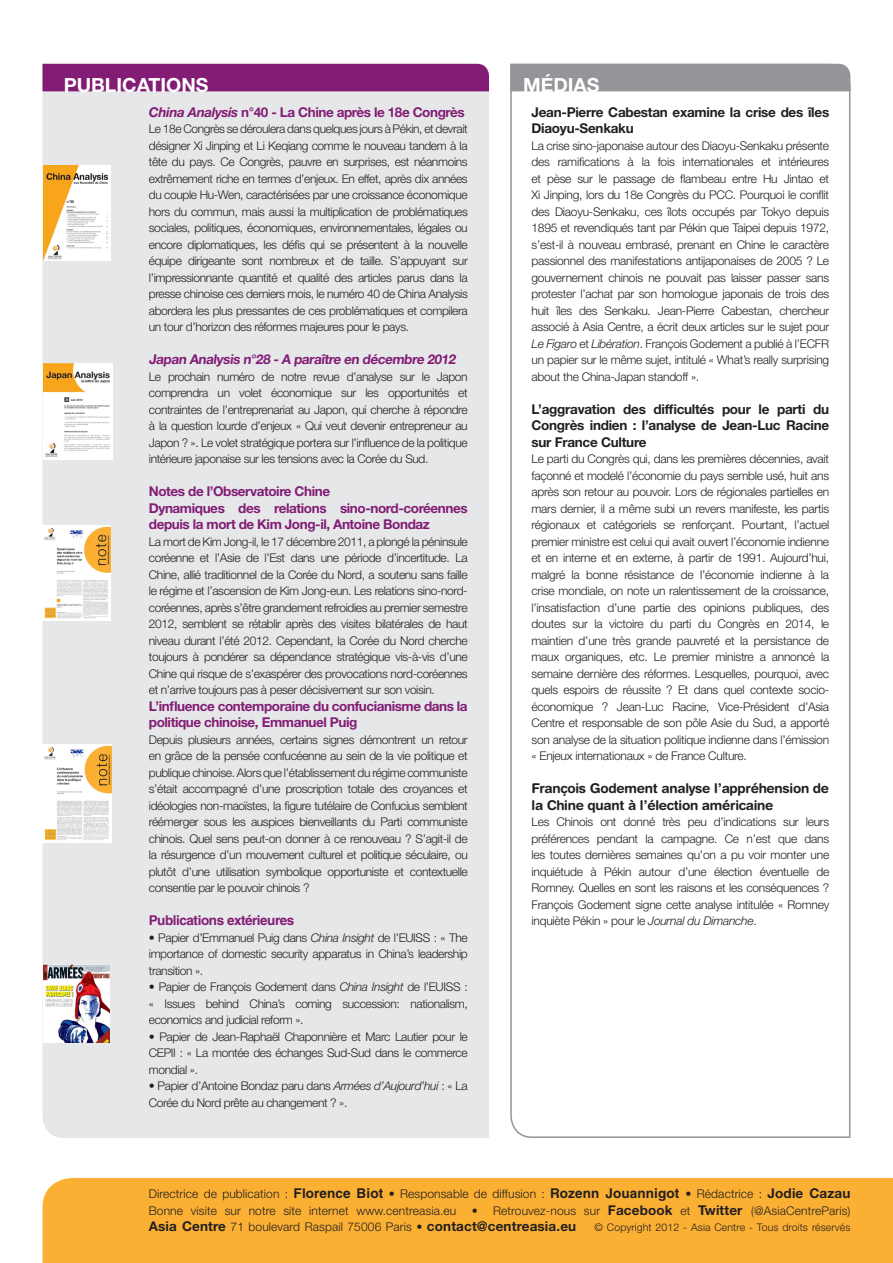
<style>
.page{position:relative;width:893px;height:1263px;background:#fff}
.page>*{position:absolute;margin:0;border:0;box-sizing:border-box;transform-origin:0 0}
.t1{font:700 19.5px "Helvetica Neue LT Std";color:#fff}
.t2{font:700 13.5px/16.5px "Helvetica Neue LT Std";letter-spacing:-.03em;color:#821c74}
.t3{font:700 13.5px/16.5px "Helvetica Neue LT Std";letter-spacing:-.02em;color:#231f20}
.t4{font:700 13.5px/16.5px "Helvetica Rounded LT Std";letter-spacing:-.02em;color:#231f20}
.t5{font:700 13.5px "Helvetica Neue LT Std";letter-spacing:.01em;color:#231f20}
.t6{font:700 13.5px "Helvetica LT Std";letter-spacing:-.03em;color:#821c74}
.t7{font:300 12px/16.5px "Helvetica Neue LT Std";letter-spacing:-.03em;color:#231f20;text-align:justify}
.t8{font:300 12px/16.5px "Helvetica Neue LT Std";letter-spacing:.01em;color:#231f20}
.t9{font:300 10.5px "Helvetica Neue LT Std";letter-spacing:.01em;color:#231f20}
.s1{font-style:italic}
.s2{font-family:"Helvetica LT Std";font-weight:700;font-size:13.5px}
.s3{font-weight:700;font-size:13.5px}
.s4{font-weight:300;font-size:12px}
</style>
<div class="page">
<div style="left:43px;top:91px;width:446px;height:1047px;background:#e6e7e9"></div>
<svg style="left:510px;top:63px;width:341px;height:1075px"></svg>
<div style="left:510px;top:64px;width:340px;height:27px;background:#939598"></div>
<div style="left:43px;top:64px;width:446px;height:27px;background:#821c74"></div>
<div style="left:43px;top:1178px;width:850px;height:85px;background:#fbb034"></div>
<img style="left:44px;top:363px;width:68px;height:96px">
<img style="left:44px;top:166px;width:66px;height:94px">
<img style="left:43px;top:525px;width:67px;height:96px">
<img style="left:43px;top:745px;width:69px;height:98px">
<img style="left:44px;top:964px;width:66px;height:78px">
<p class="t1" style="left:64px;top:73px;width:146px">PUBLICATIONS</p>
<p class="t1" style="left:523px;top:73px;width:78px">MÉDIAS</p>
<p class="t2" style="left:149px;top:103px;width:317px"><span class="s1">China Analysis</span> n°40 - La Chine après le 18e Congrès</p>
<p class="t7" style="left:149px;top:121px;width:320px">Le 18e Congrès se déroulera dans quelques jours à Pékin, et devrait désigner Xi Jinping et Li Keqiang comme le nouveau tandem à la tête du pays. Ce Congrès, pauvre en surprises, est néanmoins extrêmement riche en termes d’enjeux. En effet, après dix années du couple Hu-Wen, caractérisées par une croissance économique hors du commun, mais aussi la multiplication de problématiques sociales, politiques, économiques, environnementales, légales ou encore diplomatiques, les défis qui se présentent à la nouvelle équipe dirigeante sont nombreux et de taille. S’appuyant sur l’impressionnante quantité et qualité des articles parus dans la presse chinoise ces derniers mois, le numéro 40 de China Analysis abordera les plus pressantes de ces problématiques et compilera un tour d’horizon des réformes majeures pour le pays.</p>
<p class="t2" style="left:149px;top:351px;width:310px">Japan Analysis n°28 - A paraître en décembre 2012</p>
<p class="t7" style="left:149px;top:368px;width:320px">Le prochain numéro de notre revue d’analyse sur le Japon comprendra un volet économique sur les opportunités et contraintes de l’entreprenariat au Japon, qui cherche à répondre à la question lourde d’enjeux « Qui veut devenir entrepreneur au Japon ? ». Le volet stratégique portera sur l’influence de la politique intérieure japonaise sur les tensions avec la Corée du Sud.</p>
<p class="t2" style="left:149px;top:483px;width:183px">Notes de l’Observatoire Chine</p>
<p class="t2" style="left:149px;top:499px;width:320px">Dynamiques des relations sino-nord-coréennes depuis la mort de Kim Jong-il, Antoine Bondaz</p>
<p class="t7" style="left:149px;top:533px;width:320px">La mort de Kim Jong-il, le 17 décembre 2011, a plongé la péninsule coréenne et l’Asie de l’Est dans une période d’incertitude. La Chine, allié traditionnel de la Corée du Nord, a soutenu sans faille le régime et l’ascension de Kim Jong-eun. Les relations sino-nord&shy;coréennes, après s’être grandement refroidies au premier semestre 2012, semblent se rétablir après des visites bilatérales de haut niveau durant l’été 2012. Cependant, la Corée du Nord cherche toujours à pondérer sa dépendance stratégique vis-à-vis d’une Chine qui risque de s’exaspérer des provocations nord-coréennes et n’arrive toujours pas à peser décisivement sur son voisin.</p>
<p class="t2" style="left:149px;top:697px;width:320px">L’influence contemporaine du confucianisme dans la politique chinoise, Emmanuel Puig</p>
<p class="t7" style="left:149px;top:731px;width:320px">Depuis plusieurs années, certains signes démontrent un retour en grâce de la pensée confucéenne au sein de la vie politique et publique chinoise. Alors que l’établissement du régime communiste s’était accompagné d’une proscription totale des croyances et idéologies non-maoïstes, la figure tutélaire de Confucius semblent réémerger sous les auspices bienveillants du Parti communiste chinois. Quel sens peut-on donner à ce renouveau ? S’agit-il de la résurgence d’un mouvement culturel et politique séculaire, ou plutôt d’une utilisation symbolique opportuniste et contextuelle consentie par le pouvoir chinois ?</p>
<p class="t6" style="left:149px;top:912px;width:147px">Publications extérieures</p>
<p class="t7" style="left:149px;top:929px;width:320px">• Papier d’Emmanuel Puig dans <span class="s1">China Insight</span> de l’EUISS : « The importance of domestic security apparatus in China’s leadership transition ».</p>
<p class="t7" style="left:149px;top:979px;width:320px">• Papier de François Godement dans <span class="s1">China Insight</span> de l’EUISS : « Issues behind China’s coming succession: nationalism, economics and judicial reform ».</p>
<p class="t7" style="left:149px;top:1028px;width:320px">• Papier de Jean-Raphaël Chaponnière et Marc Lautier pour le CEPII : « La montée des échanges Sud-Sud dans le commerce mondial ».</p>
<p class="t7" style="left:149px;top:1078px;width:320px">• Papier d’Antoine Bondaz paru dans <span class="s1">Armées d’Aujourd’hui</span> : « La<br>Corée du Nord prête au changement ? ».</p>
<p class="t3" style="left:531px;top:103px;width:299px">Jean-Pierre Cabestan examine la crise des îles<br>Diaoyu-Senkaku</p>
<p class="t7" style="left:531px;top:137px;width:299px">La crise sino-japonaise autour des Diaoyu-Senkaku présente des ramifications à la fois internationales et intérieures et pèse sur le passage de flambeau entre Hu Jintao et Xi Jinping, lors du 18e Congrès du PCC. Pourquoi le conflit des Diaoyu-Senkaku, ces îlots occupés par Tokyo depuis 1895 et revendiqués tant par Pékin que Taipei depuis 1972, s’est-il à nouveau embrasé, prenant en Chine le caractère passionnel des manifestations antijaponaises de 2005 ? Le gouvernement chinois ne pouvait pas laisser passer sans protester l’achat par son homologue japonais de trois des huit îles des Senkaku. Jean-Pierre Cabestan, chercheur associé à Asia Centre, a écrit deux articles sur le sujet pour <span class="s1">Le Figaro</span> et <span class="s1">Libération</span>. François Godement a publié à l’ECFR un papier sur le même sujet, intitulé « What’s really surprising about the China-Japan standoff ».</p>
<p class="t3" style="left:531px;top:400px;width:299px;text-align:justify">L’aggravation des difficultés pour le parti du Congrès indien : l’analyse de Jean-Luc Racine sur France Culture</p>
<p class="t7" style="left:531px;top:451px;width:299px">Le parti du Congrès qui, dans les premières décennies, avait façonné et modelé l’économie du pays semble usé, huit ans après son retour au pouvoir. Lors de régionales partielles en mars dernier, il a même subi un revers manifeste, les partis régionaux et catégoriels se renforçant. Pourtant, l’actuel premier ministre est celui qui avait ouvert l’économie indienne et en interne et en externe, à partir de 1991. Aujourd’hui, malgré la bonne résistance de l’économie indienne à la crise mondiale, on note un ralentissement de la croissance, l’insatisfaction d’une partie des opinions publiques, des doutes sur la victoire du parti du Congrès en 2014, le maintien d’une très grande pauvreté et la persistance de maux organiques, etc. Le premier ministre a annoncé la semaine dernière des réformes. Lesquelles, pourquoi, avec quels espoirs de réussite ? Et dans quel contexte socio&shy;économique ? Jean-Luc Racine, Vice-Président d’Asia Centre et responsable de son pôle Asie du Sud, a apporté son analyse de la situation politique indienne dans l’émission « Enjeux internationaux » de France Culture.</p>
<p class="t4" style="left:531px;top:780px;width:299px">François Godement analyse l’appréhension de la Chine quant à l’élection américaine</p>
<p class="t7" style="left:531px;top:814px;width:299px">Les Chinois ont donné très peu d’indications sur leurs préférences pendant la campagne. Ce n’est que dans les toutes dernières semaines qu’on a pu voir monter une inquiétude à Pékin autour d’une élection éventuelle de Romney. Quelles en sont les raisons et les conséquences ?<br>François Godement signe cette analyse intitulée « Romney inquiète Pékin » pour le <span class="s1">Journal du Dimanche</span>.</p>
<p class="t8" style="left:149px;top:1185px;width:703px">Directrice de publication : <span class="s2">Florence Biot</span> • Responsable de diffusion : <span class="s2">Rozenn Jouannigot</span> • Rédactrice : <span class="s3">Jodie Cazau<br></span>Bonne visite sur notre site internet www.centreasia.eu</p>
<p class="t8" style="left:472px;top:1202px;width:380px">• Retrouvez-nous sur <span class="s3">Facebook</span> et <span class="s3">Twitter</span> (@AsiaCentreParis)</p>
<p class="t5" style="left:149px;top:1218px;width:429px">Asia Centre <span class="s4">71 boulevard Raspail 75006 Paris •</span> contact@centreasia.eu</p>
<p class="t9" style="left:594px;top:1221px;width:257px">© Copyright 2012 - Asia Centre - Tous droits réservés</p>
</div>
